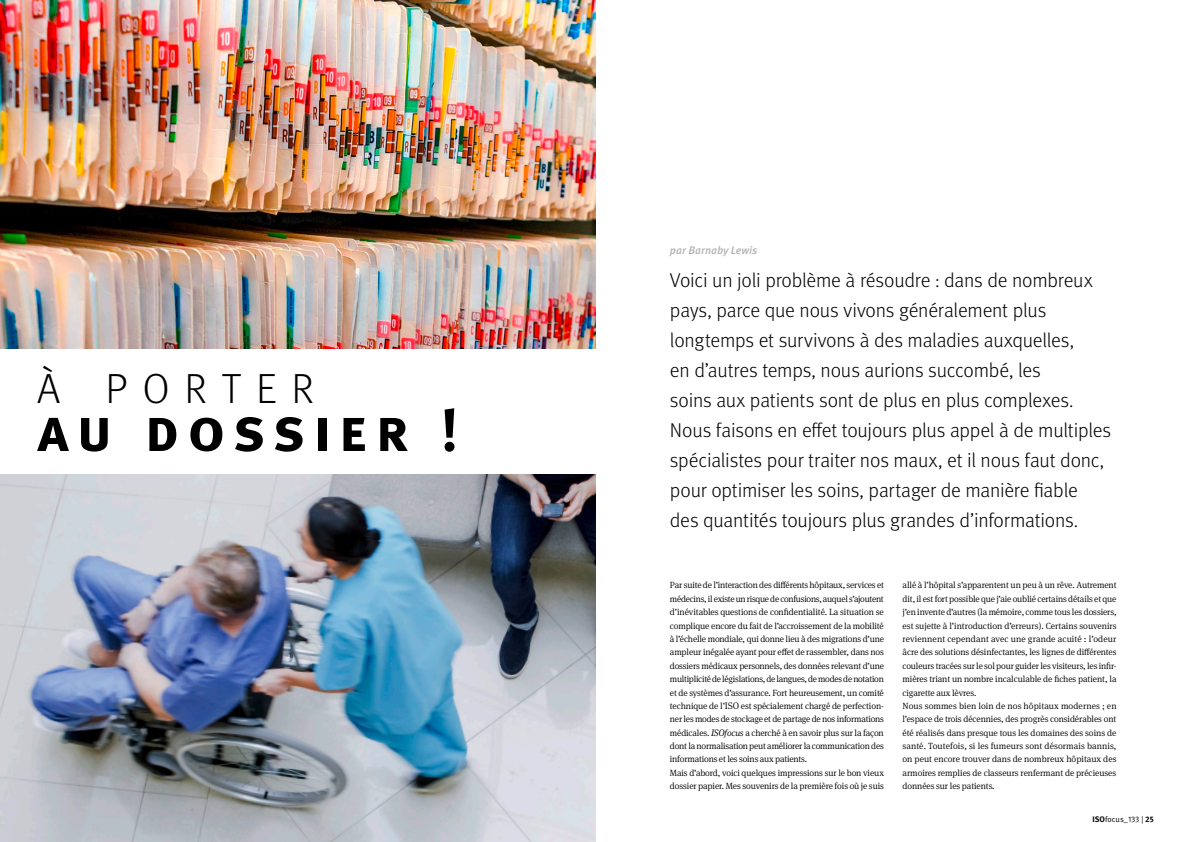
<style>
.page{position:relative;width:1191px;height:842px;background:#fff}
.page>*{position:absolute;margin:0;border:0;box-sizing:border-box;transform-origin:0 0}
.t1{font:700 60.2px "Meta Pro";letter-spacing:.12em;color:#000}
.t2{font:300 42.1px "Meta Pro";letter-spacing:.35em;color:#000}
.t3{font:300 20px/30px "Meta Pro";letter-spacing:-.01em;color:#000}
.t4{font:italic 500 11px "Meta Pro";color:#b0b2b2}
.t5{font:300 9px/13.4px "Meta Serif Pro";letter-spacing:-.015em;color:#000}
.t6{font:8px "Meta Pro Norm";letter-spacing:-.005em;color:#000}
.s1{font-size:9.5px}
.s2{font-style:italic;font-size:9.5px}
.s3{font-style:italic}
.s4{font-family:"Meta Pro";font-weight:700}
</style>
<div class="page">
<img style="left:0;top:0;width:595px;height:349px">
<img style="left:0;top:474px;width:595px;height:368px">
<h2 class="t2" style="left:37px;top:358px;width:278px">À PORTER</h2>
<h1 class="t1" style="left:37px;top:383px;width:423px">au dossier !</h1>
<p class="t4" style="left:670px;top:241px;width:89px">par Barnaby Lewis</p>
<p class="t3" style="left:670px;top:264px;width:443px">Voici un joli problème à résoudre : dans de nombreux pays, parce que nous vivons généralement plus longtemps et survivons à des maladies auxquelles,<br>en d’autres temps, nous aurions succombé, les<br>soins aux patients sont de plus en plus complexes.<br>Nous faisons en effet toujours plus appel à de multiples spécialistes pour traiter nos maux, et il nous faut donc, pour optimiser les soins, partager de manière fiable des quantités toujours plus grandes d’informations.</p>
<p class="t5" style="left:670px;top:578px;width:216px">Par suite de l’interaction des différents hôpitaux, services et médecins, il existe un risque de confusions, auquel s’ajoutent d’inévitables questions de confidentialité. La situation se complique encore du fait de l’accroissement de la mobilité à l’échelle mondiale, qui donne lieu à des migrations d’une ampleur inégalée ayant pour effet de rassembler, dans nos dossiers médicaux personnels, des données relevant d’une multiplicité de législations, de langues, de modes de notation et de systèmes d’assurance. Fort heureusement, un comité technique de l’<span class="s1">ISO</span> est spécialement chargé de perfection&shy;ner les modes de stockage et de partage de nos informations médicales. <span class="s2">ISO</span><span class="s3">focus</span> a cherché à en savoir plus sur la façon dont la normalisation peut améliorer la communication des informations et les soins aux patients.<br>Mais d’abord, voici quelques impressions sur le bon vieux dossier papier. Mes souvenirs de la première fois où je suis</p>
<p class="t5" style="left:902px;top:578px;width:216px">allé à l’hôpital s’apparentent un peu à un rêve. Autrement dit, il est fort possible que j’aie oublié certains détails et que j’en invente d’autres (la mémoire, comme tous les dossiers, est sujette à l’introduction d’erreurs). Certains souvenirs reviennent cependant avec une grande acuité : l’odeur âcre des solutions désinfectantes, les lignes de différentes couleurs tracées sur le sol pour guider les visiteurs, les infir&shy;mières triant un nombre incalculable de fiches patient, la cigarette aux lèvres.<br>Nous sommes bien loin de nos hôpitaux modernes ; en l’espace de trois décennies, des progrès considérables ont été réalisés dans presque tous les domaines des soins de santé. Toutefois, si les fumeurs sont désormais bannis, on peut encore trouver dans de nombreux hôpitaux des armoires remplies de classeurs renfermant de précieuses données sur les patients.</p>
<p class="t6" style="left:1092px;top:813px;width:63px"><span class="s4">ISO</span>focus_133 | <span class="s4">25</span></p>
</div>
